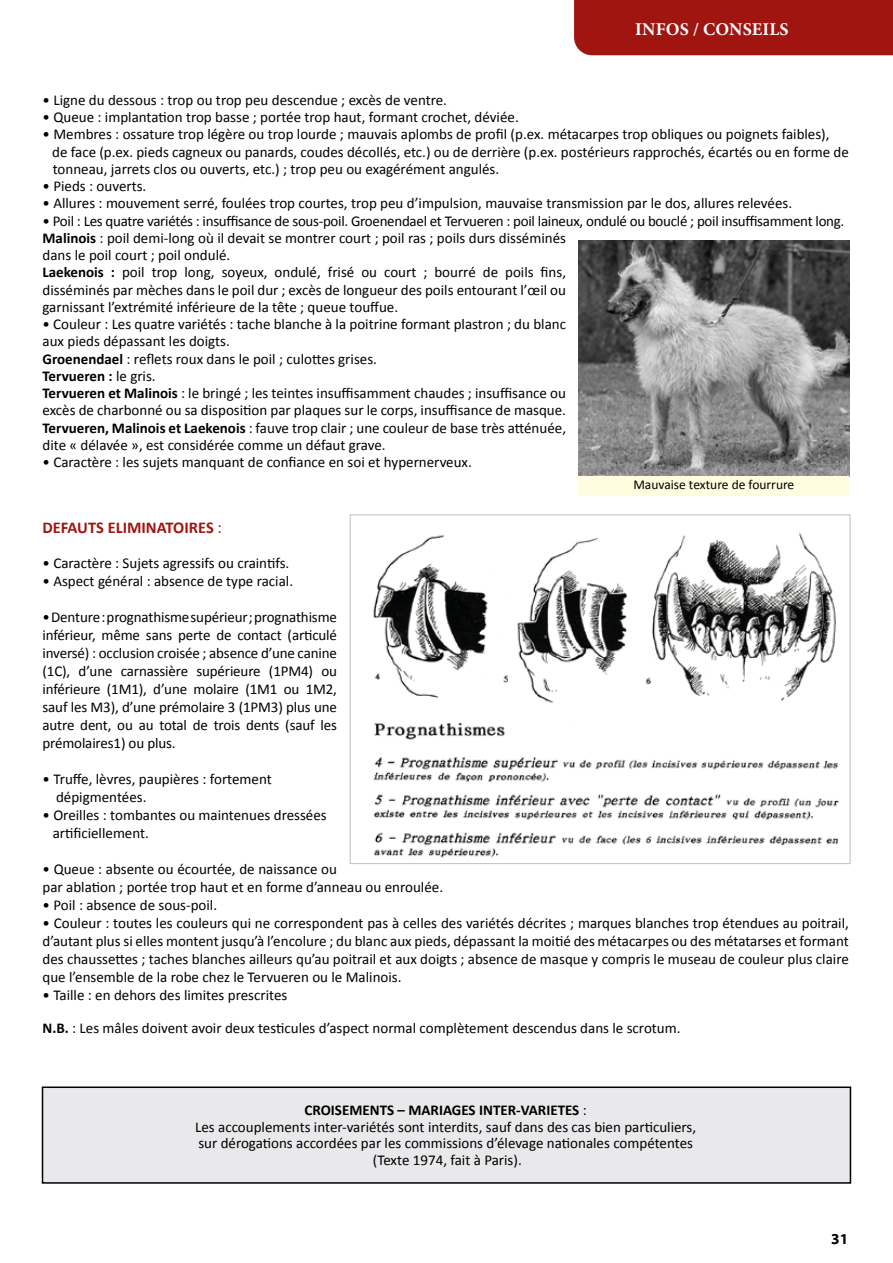
<style>
.page{position:relative;width:893px;height:1263px;background:#fff}
.page>*{position:absolute;margin:0;border:0;box-sizing:border-box;transform-origin:0 0}
.t1{font:700 18px "Minion Pro";letter-spacing:.01em;color:#fff}
.t2{font:700 16.5px "Calibri";color:#a11510}
.t3{font:15px/17.2px "Calibri";color:#000}
.t4{font:700 15px "Myriad Web Pro";color:#000}
.t5{font:13.5px "Calibri";color:#000}
.s1{font-weight:700}
.s2{font-weight:400}
</style>
<div class="page">
<div style="left:574px;top:0;width:319px;height:55px;background:#a11510"></div>
<div style="left:43px;top:1087px;width:807px;height:96px;background:#e9e8ea"></div>
<div style="left:42px;top:1086px;width:809px;height:98px;border:2px solid #000"></div>
<img style="left:373px;top:532px;width:467px;height:326px">
<img style="left:579px;top:241px;width:271px;height:235px">
<div style="left:579px;top:476px;width:270px;height:19px;background:#fffcdf"></div>
<p class="t1" style="left:635px;top:17px;width:155px">INFOS / CONSEILS</p>
<p class="t3" style="left:43px;top:91px;width:406px">• Ligne du dessous : trop ou trop peu descendue ; excès de ventre.</p>
<p class="t3" style="left:43px;top:108px;width:478px">• Queue : implantation trop basse ; portée trop haut, formant crochet, déviée.</p>
<p class="t3" style="left:52px;top:126px;width:798px;text-indent:-10px">• Membres : ossature trop légère ou trop lourde ; mauvais aplombs de profil (p.ex. métacarpes trop obliques ou poignets faibles),<br>de face (p.ex. pieds cagneux ou panards, coudes décollés, etc.) ou de derrière (p.ex. postérieurs rapprochés, écartés ou en forme de tonneau, jarrets clos ou ouverts, etc.) ; trop peu ou exagérément angulés.</p>
<p class="t3" style="left:43px;top:177px;width:105px">• Pieds : ouverts.</p>
<p class="t3" style="left:43px;top:195px;width:751px">• Allures : mouvement serré, foulées trop courtes, trop peu d’impulsion, mauvaise transmission par le dos, allures relevées.</p>
<p class="t3" style="left:43px;top:212px;width:803px">• Poil : Les quatre variétés : insuffisance de sous-poil. Groenendael et Tervueren : poil laineux, ondulé ou bouclé ; poil insuffisamment long.<br><span class="s1">Malinois</span> : poil demi-long où il devait se montrer court ; poil ras ; poils durs disséminés<br>dans le poil court ; poil ondulé.<br><span class="s1">Laekenois :</span> poil trop long, soyeux, ondulé, frisé ou court ; bourré de poils fins,<br>disséminés par mèches dans le poil dur ; excès de longueur des poils entourant l’œil ou<br>garnissant l’extrémité inférieure de la tête ; queue touffue.</p>
<p class="t3" style="left:43px;top:315px;width:525px">• Couleur : Les quatre variétés : tache blanche à la poitrine formant plastron ; du blanc aux pieds dépassant les doigts.<br><span class="s1">Groenendael</span> : reflets roux dans le poil ; culottes grises.<br><span class="s1">Tervueren :</span> le gris.<br><span class="s1">Tervueren et Malinois</span> : le bringé ; les teintes insuffisamment chaudes ; insuffisance ou excès de charbonné ou sa disposition par plaques sur le corps, insuffisance de masque.<br><span class="s1">Tervueren, Malinois et Laekenois</span> : fauve trop clair ; une couleur de base très atténuée, dite « délavée », est considérée comme un défaut grave.</p>
<p class="t3" style="left:43px;top:453px;width:431px">• Caractère : les sujets manquant de confiance en soi et hypernerveux.</p>
<p class="t5" style="left:633px;top:476px;width:162px">Mauvaise texture de fourrure</p>
<p class="t2" style="left:43px;top:517px;width:181px">DEFAUTS ELIMINATOIRES <span class="s2">:</span></p>
<p class="t3" style="left:43px;top:554px;width:248px">• Caractère : Sujets agressifs ou craintifs.</p>
<p class="t3" style="left:43px;top:572px;width:252px">• Aspect général : absence de type racial.</p>
<p class="t3" style="left:43px;top:608px;width:296px;line-height:18px;text-align:justify">• Denture : prognathisme supérieur ; prognathisme inférieur, même sans perte de contact (articulé inversé) : occlusion croisée ; absence d’une canine (1C), d’une carnassière supérieure (1PM4) ou inférieure (1M1), d’une molaire (1M1 ou 1M2, sauf les M3), d’une prémolaire 3 (1PM3) plus une autre dent, ou au total de trois dents (sauf les prémolaires1) ou plus.</p>
<p class="t3" style="left:56px;top:770px;width:217px;line-height:18px;text-indent:-14px">• Truffe, lèvres, paupières : fortement dépigmentées.</p>
<p class="t3" style="left:53px;top:806px;width:275px;line-height:18px;text-indent:-10px">• Oreilles : tombantes ou maintenues dressées artificiellement.</p>
<p class="t3" style="left:43px;top:860px;width:402px;line-height:18px">• Queue : absente ou écourtée, de naissance ou<br>par ablation ; portée trop haut et en forme d’anneau ou enroulée.</p>
<p class="t3" style="left:43px;top:896px;width:176px">• Poil : absence de sous-poil.</p>
<p class="t3" style="left:43px;top:914px;width:808px;line-height:18px;text-align:justify">• Couleur : toutes les couleurs qui ne correspondent pas à celles des variétés décrites ; marques blanches trop étendues au poitrail, d’autant plus si elles montent jusqu’à l’encolure ; du blanc aux pieds, dépassant la moitié des métacarpes ou des métatarses et formant des chaussettes ; taches blanches ailleurs qu’au poitrail et aux doigts ; absence de masque y compris le museau de couleur plus claire que l’ensemble de la robe chez le Tervueren ou le Malinois.</p>
<p class="t3" style="left:43px;top:986px;width:246px">• Taille : en dehors des limites prescrites</p>
<p class="t3" style="left:43px;top:1019px;width:639px"><span class="s1">N.B.</span> : Les mâles doivent avoir deux testicules d’aspect normal complètement descendus dans le scrotum.</p>
<p class="t3" style="left:195px;top:1102px;width:503px;line-height:16.5px;text-align:center"><span class="s1">CROISEMENTS – MARIAGES INTER-VARIETES</span> :<br>Les accouplements inter-variétés sont interdits, sauf dans des cas bien particuliers, sur dérogations accordées par les commissions d’élevage nationales compétentes (Texte 1974, fait à Paris).</p>
<p class="t4" style="left:831px;top:1230px;width:19px">31</p>
</div>
